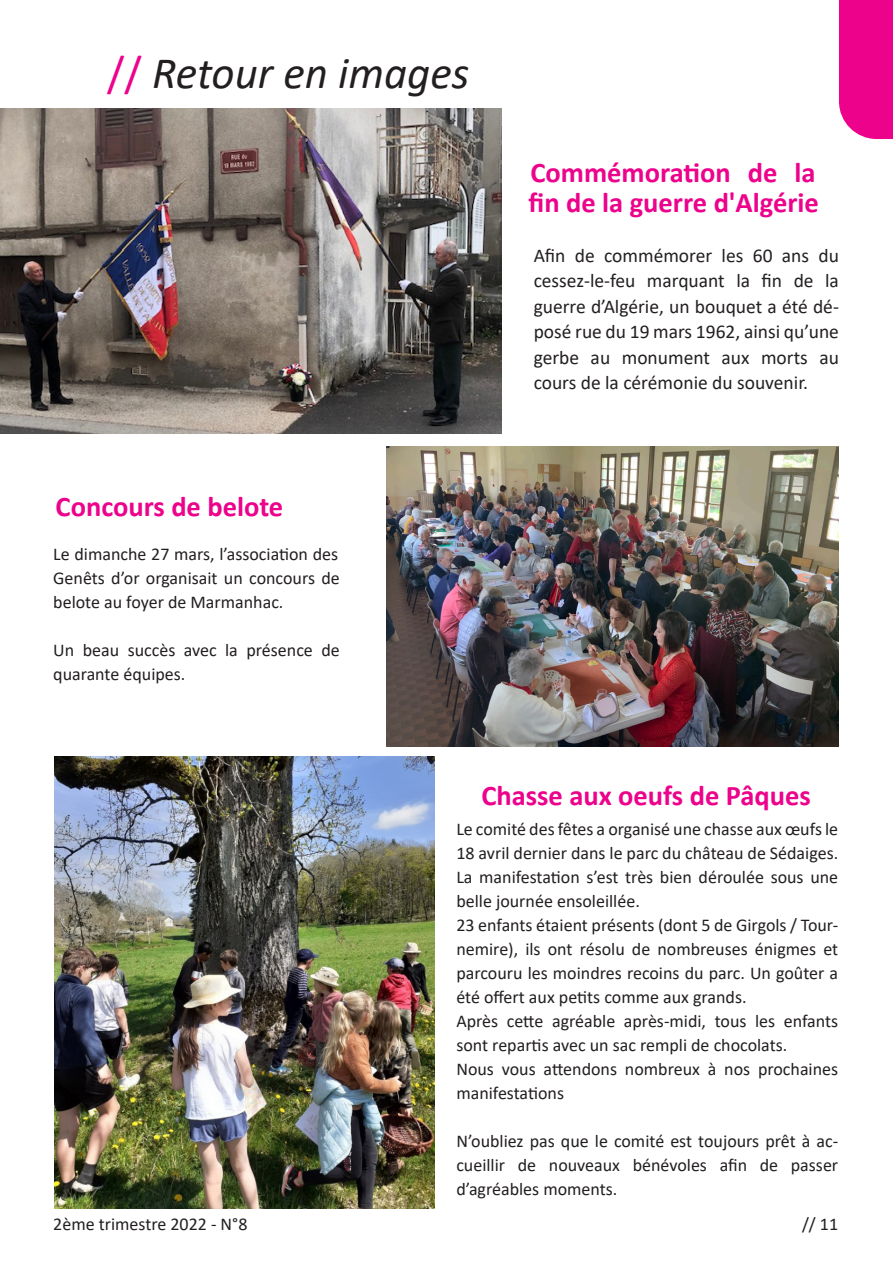
<style>
.page{position:relative;width:893px;height:1263px;background:#fff}
.page>*{position:absolute;margin:0;border:0;box-sizing:border-box;transform-origin:0 0}
.t1{font:italic 45px "Calibri";color:#231f20}
.t2{font:700 28.5px/30px "Calibri";color:#ed028c}
.t3{font:19.5px/25.5px "Calibri";color:#231f20;text-align:justify}
.t4{font:18px/24px "Calibri";color:#231f20}
.s1{font-style:normal;color:#ed028c}
</style>
<div class="page">
<img style="left:54px;top:757px;width:381px;height:452px">
<div style="left:839px;top:0;width:54px;height:139px;background:#ed028c"></div>
<img style="left:387px;top:446px;width:452px;height:300px">
<img style="left:0;top:108px;width:502px;height:325px">
<p class="t1" style="left:107px;top:42px;width:364px"><span class="s1">//</span> Retour en images</p>
<p class="t2" style="left:56px;top:492px;width:229px">Concours de belote</p>
<p class="t4" style="left:53px;top:541px;width:288px;text-align:justify">Le dimanche 27 mars, l’association des Genêts d’or organisait un concours de belote au foyer de Marmanhac.</p>
<p class="t4" style="left:53px;top:637px;width:288px">Un beau succès avec la présence de quarante équipes.</p>
<p class="t2" style="left:529px;top:157px;width:292px">Commémoration de la fin de la guerre d'Algérie</p>
<p class="t3" style="left:534px;top:242px;width:307px">Afin de commémorer les 60 ans du</p>
<p class="t3" style="left:534px;top:268px;width:307px">cessez-le-feu marquant la fin de la guerre d’Algérie, un bouquet a été dé&shy;posé rue du 19 mars 1962, ainsi qu’une gerbe au monument aux morts au cours de la cérémonie du souvenir.</p>
<p class="t2" style="left:481px;top:780px;width:331px">Chasse aux oeufs de Pâques</p>
<p class="t4" style="left:456px;top:817px;width:383px">Le comité des fêtes a organisé une chasse aux œufs le<br>18 avril dernier dans le parc du château de Sédaiges.</p>
<p class="t4" style="left:456px;top:865px;width:383px">La manifestation s’est très bien déroulée sous une belle journée ensoleillée.</p>
<p class="t4" style="left:456px;top:913px;width:383px;text-align:justify">23 enfants étaient présents (dont 5 de Girgols / Tour&shy;nemire), ils ont résolu de nombreuses énigmes et parcouru les moindres recoins du parc. Un goûter a été offert aux petits comme aux grands.</p>
<p class="t4" style="left:456px;top:1009px;width:383px">Après cette agréable après-midi, tous les enfants sont repartis avec un sac rempli de chocolats.</p>
<p class="t4" style="left:456px;top:1057px;width:383px">Nous vous attendons nombreux à nos prochaines manifestations</p>
<p class="t4" style="left:456px;top:1129px;width:383px;text-align:justify">N’oubliez pas que le comité est toujours prêt à ac&shy;cueillir de nouveaux bénévoles afin de passer d’agréables moments.</p>
<p class="t4" style="left:53px;top:1211px;width:196px">2ème trimestre 2022 - N°8</p>
<p class="t4" style="left:802px;top:1211px;width:38px">// 11</p>
</div>
